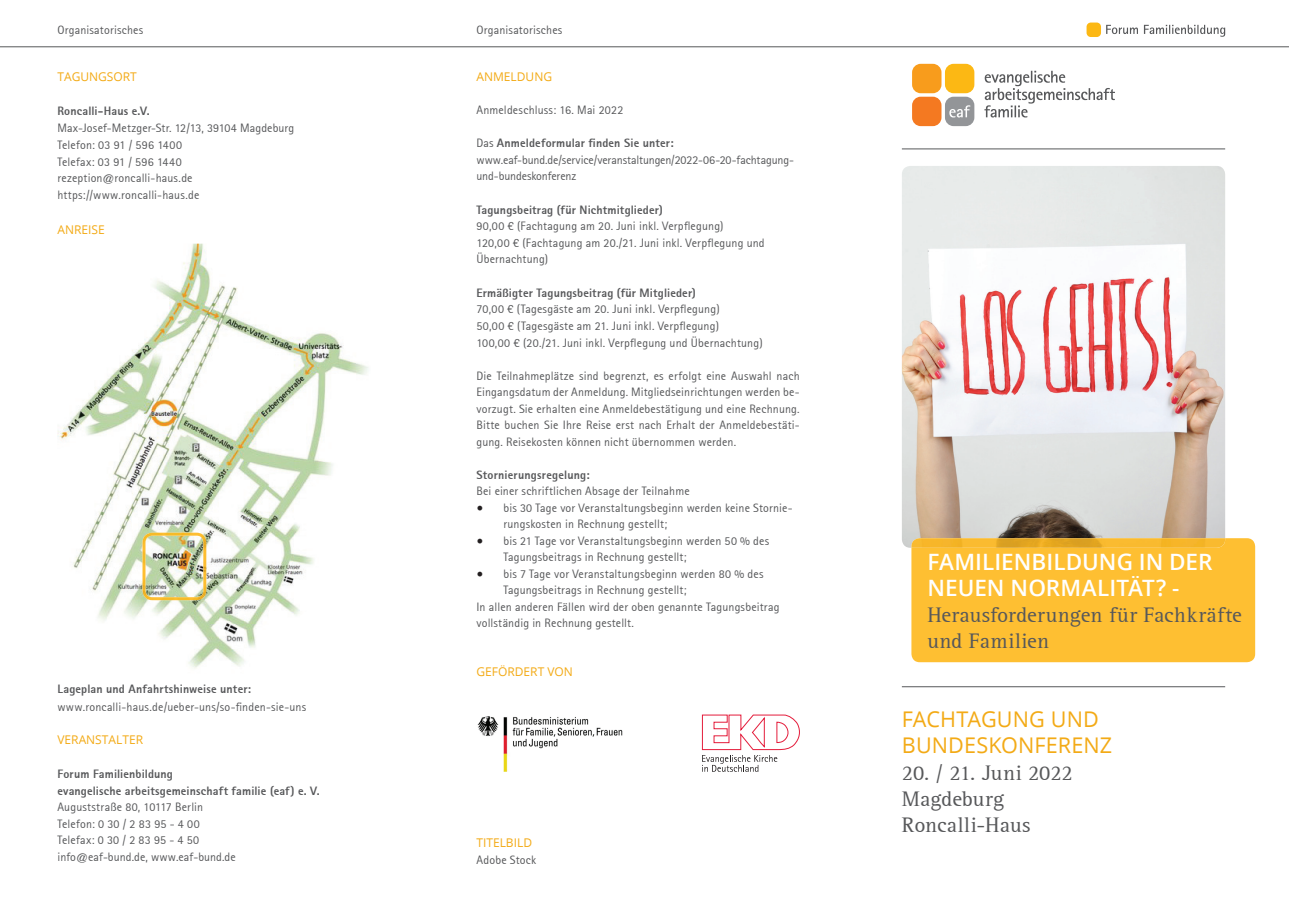
<style>
.page{position:relative;width:1289px;height:919px;background:#fff}
.page>*{position:absolute;margin:0;border:0;box-sizing:border-box;transform-origin:0 0}
.t1{font:600 22.5px/25.5px "Open Sans";color:#fff}
.t2{font:21.6px/26.2px "Rotis Serif";letter-spacing:.01em;color:#57585a}
.t3{font:21.6px/26.2px "Open Sans";letter-spacing:.005em;color:#f3aa16}
.t4{font:12px/16.5px "Rotis Sans Serif";letter-spacing:.01em;color:#57585a}
.t5{font:800 12px/17px "Rotis Sans Serif";letter-spacing:.01em;color:#57585a}
.t6{font:12px/16.5px "Rotis Sans Serif";letter-spacing:-.01em;color:#57585a}
.t7{font:12px "Open Sans";color:#f3aa16}
.s1{font-weight:800}
.s2{font-family:"Minion Pro";font-size:18px;color:#231f20}
</style>
<div class="page">
<img style="left:901px;top:166px;width:324px;height:381px">
<div style="left:911px;top:538px;width:344px;height:124px;background:#febf32"></div>
<img style="left:911px;top:538px;width:314px;height:9px">
<hr style="left:0;top:47px;width:1288px;height:1px;background:#57585a">
<img style="left:57px;top:244px;width:311px;height:425px">
<hr style="left:901px;top:686px;width:324px;height:1px;background:#57585a">
<hr style="left:901px;top:149px;width:324px;height:1px;background:#57585a">
<img style="left:477px;top:716px;width:146px;height:55px">
<svg style="left:702px;top:714px;width:97px;height:57px"></svg>
<img style="left:142px;top:532px;width:64px;height:68px">
<svg style="left:984px;top:71px;width:130px;height:46px"></svg>
<svg style="left:912px;top:64px;width:62px;height:62px"></svg>
<svg style="left:1086px;top:23px;width:14px;height:14px"></svg>
<svg style="left:1106px;top:25px;width:119px;height:12px"></svg>
<p class="t4" style="left:57px;top:22px;width:87px">Organisatorisches</p>
<p class="t4" style="left:476px;top:22px;width:87px">Organisatorisches</p>
<p class="t7" style="left:57px;top:70px;width:81px">TAGUNGSORT</p>
<p class="t5" style="left:57px;top:102px;width:94px">Roncalli-Haus e.V.</p>
<p class="t4" style="left:57px;top:119px;width:238px;line-height:17px">Max-Josef-Metzger-Str. 12/13, 39104 Magdeburg<br>Telefon: 03 91 / 596 1400<br>Telefax: 03 91 / 596 1440 rezeption@roncalli-haus.de https://www.roncalli-haus.de</p>
<p class="t7" style="left:57px;top:223px;width:49px">ANREISE</p>
<p class="t7" style="left:476px;top:70px;width:77px">ANMELDUNG</p>
<p class="t4" style="left:476px;top:101px;width:148px">Anmeldeschluss: 16. Mai 2022</p>
<p class="t6" style="left:476px;top:135px;width:319px">Das <span class="s1">Anmeldeformular finden Sie unter: </span>www.eaf-bund.de/service/veranstaltungen/2022-06-20-fachtagung&shy;und-bundeskonferenz</p>
<p class="t5" style="left:476px;top:201px;width:188px">Tagungsbeitrag (für Nichtmitglieder)</p>
<p class="t4" style="left:476px;top:218px;width:290px">90,00 € (Fachtagung am 20. Juni inkl. Verpflegung)<br>120,00 € (Fachtagung am 20./21. Juni inkl. Verpflegung und<br>Übernachtung)</p>
<p class="t5" style="left:476px;top:284px;width:221px">Ermäßigter Tagungsbeitrag (für Mitglieder)</p>
<p class="t4" style="left:476px;top:301px;width:288px">70,00 € (Tagesgäste am 20. Juni inkl. Verpflegung)<br>50,00 € (Tagesgäste am 21. Juni inkl. Verpflegung)<br>100,00 € (20./21. Juni inkl. Verpflegung und Übernachtung)</p>
<p class="t4" style="left:476px;top:367px;width:325px;text-align:justify">Die Teilnahmeplätze sind begrenzt, es erfolgt eine Auswahl nach Eingangsdatum der Anmeldung. Mitgliedseinrichtungen werden be&shy;vorzugt. Sie erhalten eine Anmeldebestätigung und eine Rechnung.<br>Bitte buchen Sie Ihre Reise erst nach Erhalt der Anmeldebestäti&shy;gung. Reisekosten können nicht übernommen werden.</p>
<p class="t5" style="left:476px;top:466px;width:115px">Stornierungsregelung:</p>
<p class="t4" style="left:476px;top:482px;width:215px">Bei einer schriftlichen Absage der Teilnahme</p>
<p class="t4" style="left:503px;top:499px;width:291px;text-indent:-27px"><span class="s2">•</span> bis 30 Tage vor Veranstaltungsbeginn werden keine Stornie&shy;rungskosten in Rechnung gestellt;</p>
<p class="t4" style="left:503px;top:532px;width:267px;text-indent:-27px"><span class="s2">•</span> bis 21 Tage vor Veranstaltungsbeginn werden 50 % des<br>Tagungsbeitrags in Rechnung gestellt;</p>
<p class="t4" style="left:476px;top:565px;width:288px"><span class="s2">•</span> bis 7 Tage vor Veranstaltungsbeginn werden 80 % des</p>
<p class="t4" style="left:503px;top:581px;width:185px">Tagungsbeitrags in Rechnung gestellt;</p>
<p class="t4" style="left:476px;top:598px;width:305px">In allen anderen Fällen wird der oben genannte Tagungsbeitrag</p>
<p class="t4" style="left:476px;top:614px;width:159px">vollständig in Rechnung gestellt.</p>
<p class="t7" style="left:476px;top:665px;width:98px">GEFÖRDERT VON</p>
<p class="t5" style="left:57px;top:680px;width:195px">Lageplan und Anfahrtshinweise unter:</p>
<p class="t4" style="left:57px;top:698px;width:250px">www.roncalli-haus.de/ueber-uns/so-finden-sie-uns</p>
<p class="t7" style="left:57px;top:733px;width:87px">VERANSTALTER</p>
<p class="t5" style="left:57px;top:764px;width:264px">Forum Familienbildung<br>evangelische arbeitsgemeinschaft familie (eaf) e. V.</p>
<p class="t4" style="left:57px;top:798px;width:180px">Auguststraße 80, 10117 Berlin<br>Telefon: 0 30 / 2 83 95 - 4 00<br>Telefax: 0 30 / 2 83 95 - 4 50 info@eaf-bund.de, www.eaf-bund.de</p>
<p class="t7" style="left:476px;top:835px;width:57px">TITELBILD</p>
<p class="t4" style="left:476px;top:851px;width:61px">Adobe Stock</p>
<h1 class="t1" style="left:927px;top:550px;width:287px">FAMILIENBILDUNG IN DER<br>NEUEN NORMALITÄT? -</h1>
<h2 class="t2" style="left:927px;top:602px;width:316px">Herausforderungen für Fachkräfte und Familien</h2>
<h2 class="t3" style="left:901px;top:706px;width:212px">FACHTAGUNG UND<br>BUNDESKONFERENZ</h2>
<h2 class="t2" style="left:901px;top:759px;width:172px">20. / 21. Juni 2022<br>Magdeburg<br>Roncalli-Haus</h2>
</div>
